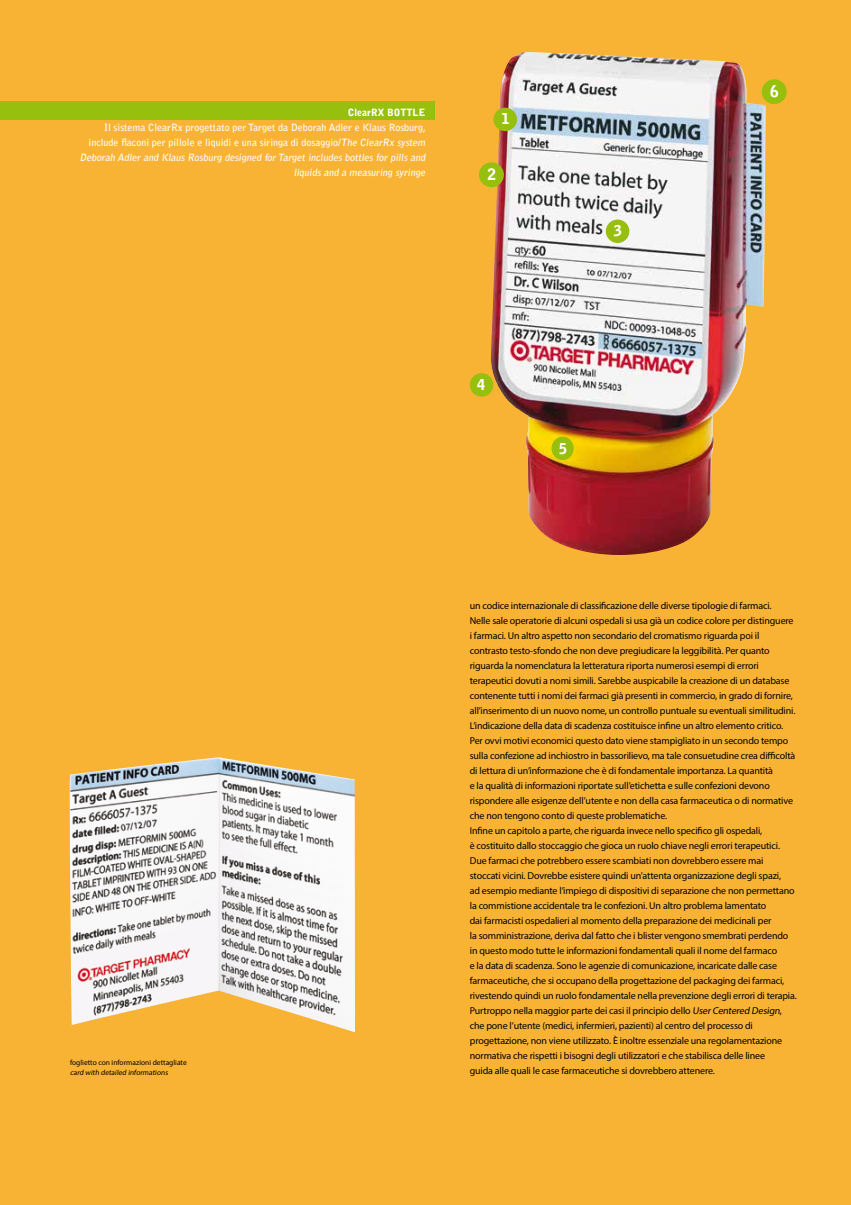
<style>
.page{position:relative;width:851px;height:1205px;background:#fff}
.page>*{position:absolute;margin:0;border:0;box-sizing:border-box;transform-origin:0 0}
.t1{font:900 15.88px "Bell Gothic Std";color:#fff}
.t2{font:900 15px "Bell Gothic Std";color:#fff}
.t3{font:900 15px "Bell Gothic Std";color:#fff;scale:.94 1}
.t4{font:10px/15px "Myriad Pro";letter-spacing:-.015em;color:#000}
.t5{font:700 10px/15px "Bell Gothic Std";color:#fff;text-align:right}
.t6{font:900 10px "Bell Gothic Std";color:#fff}
.t7{font:7.5px/10px "Myriad Pro";color:#000}
</style>
<div class="page">
<div style="left:0;top:0;width:850px;height:1205px;background:#f8b334"></div>
<div style="left:0;top:101px;width:435px;height:19px;background:#97bf0d"></div>
<img style="left:491px;top:52px;width:274px;height:503px">
<img style="left:69px;top:757px;width:286px;height:275px">
<div style="left:493px;top:108px;width:24px;height:23px;background:#97bf0d;border-radius:50%"></div>
<div style="left:479px;top:162px;width:25px;height:25px;background:#97bf0d;border-radius:50%"></div>
<div style="left:605px;top:220px;width:24px;height:23px;background:#97bf0d;border-radius:50%"></div>
<div style="left:469px;top:373px;width:24px;height:24px;background:#97bf0d;border-radius:50%"></div>
<div style="left:551px;top:437px;width:22px;height:23px;background:#97bf0d;border-radius:50%"></div>
<div style="left:761px;top:79px;width:25px;height:25px;background:#97bf0d;border-radius:50%"></div>
<p class="t6" style="left:348px;top:107px;width:79px">ClearRX BOTTLE</p>
<p class="t5" style="left:80px;top:120px;width:349px">Il sistema ClearRx progettato per Target da Deborah Adler e Klaus Rosburg, include flaconi per pillole e liquidi e una siringa di dosaggio/The ClearRx system Deborah Adler and Klaus Rosburg designed for Target includes bottles for pills and liquids and a measuring syringe</p>
<h2 class="t2" style="left:501px;top:110px;width:10px">1</h2>
<h1 class="t1" style="left:487px;top:165px;width:10px">2</h1>
<h2 class="t2" style="left:613px;top:222px;width:10px">3</h2>
<h2 class="t2" style="left:477px;top:376px;width:10px">4</h2>
<h2 class="t3" style="left:559px;top:440px;width:10px">5</h2>
<h1 class="t1" style="left:770px;top:82px;width:10px">6</h1>
<p class="t7" style="left:70px;top:1057px;width:118px">foglietto con informazioni dettagliate card with detailed informations</p>
<p class="t4" style="left:469px;top:598px;width:328px">un codice internazionale di classificazione delle diverse tipologie di farmaci.<br>Nelle sale operatorie di alcuni ospedali si usa già un codice colore per distinguere i farmaci. Un altro aspetto non secondario del cromatismo riguarda poi il contrasto testo-sfondo che non deve pregiudicare la leggibilità. Per quanto riguarda la nomenclatura la letteratura riporta numerosi esempi di errori terapeutici dovuti a nomi simili. Sarebbe auspicabile la creazione di un database contenente tutti i nomi dei farmaci già presenti in commercio, in grado di fornire, all’inserimento di un nuovo nome, un controllo puntuale su eventuali similitudini.<br>L’indicazione della data di scadenza costituisce infine un altro elemento critico.<br>Per ovvi motivi economici questo dato viene stampigliato in un secondo tempo sulla confezione ad inchiostro in bassorilievo, ma tale consuetudine crea difficoltà di lettura di un’informazione che è di fondamentale importanza. La quantità<br>e la qualità di informazioni riportate sull’etichetta e sulle confezioni devono rispondere alle esigenze dell’utente e non della casa farmaceutica o di normative che non tengono conto di queste problematiche.<br>Infine un capitolo a parte, che riguarda invece nello specifico gli ospedali,<br>è costituito dallo stoccaggio che gioca un ruolo chiave negli errori terapeutici.<br>Due farmaci che potrebbero essere scambiati non dovrebbero essere mai stoccati vicini. Dovrebbe esistere quindi un’attenta organizzazione degli spazi,<br>ad esempio mediante l’impiego di dispositivi di separazione che non permettano la commistione accidentale tra le confezioni. Un altro problema lamentato<br>dai farmacisti ospedalieri al momento della preparazione dei medicinali per<br>la somministrazione, deriva dal fatto che i blister vengono smembrati perdendo in questo modo tutte le informazioni fondamentali quali il nome del farmaco<br>e la data di scadenza. Sono le agenzie di comunicazione, incaricate dalle case farmaceutiche, che si occupano della progettazione del packaging dei farmaci, rivestendo quindi un ruolo fondamentale nella prevenzione degli errori di terapia.<br>Purtroppo nella maggior parte dei casi il principio dello UserCentered Design, che pone l’utente (medici, infermieri, pazienti) al centro del processo di progettazione, non viene utilizzato. È inoltre essenziale una regolamentazione normativa che rispetti i bisogni degli utilizzatori e che stabilisca delle linee<br>guida alle quali le case farmaceutiche si dovrebbero attenere.</p>
</div>
